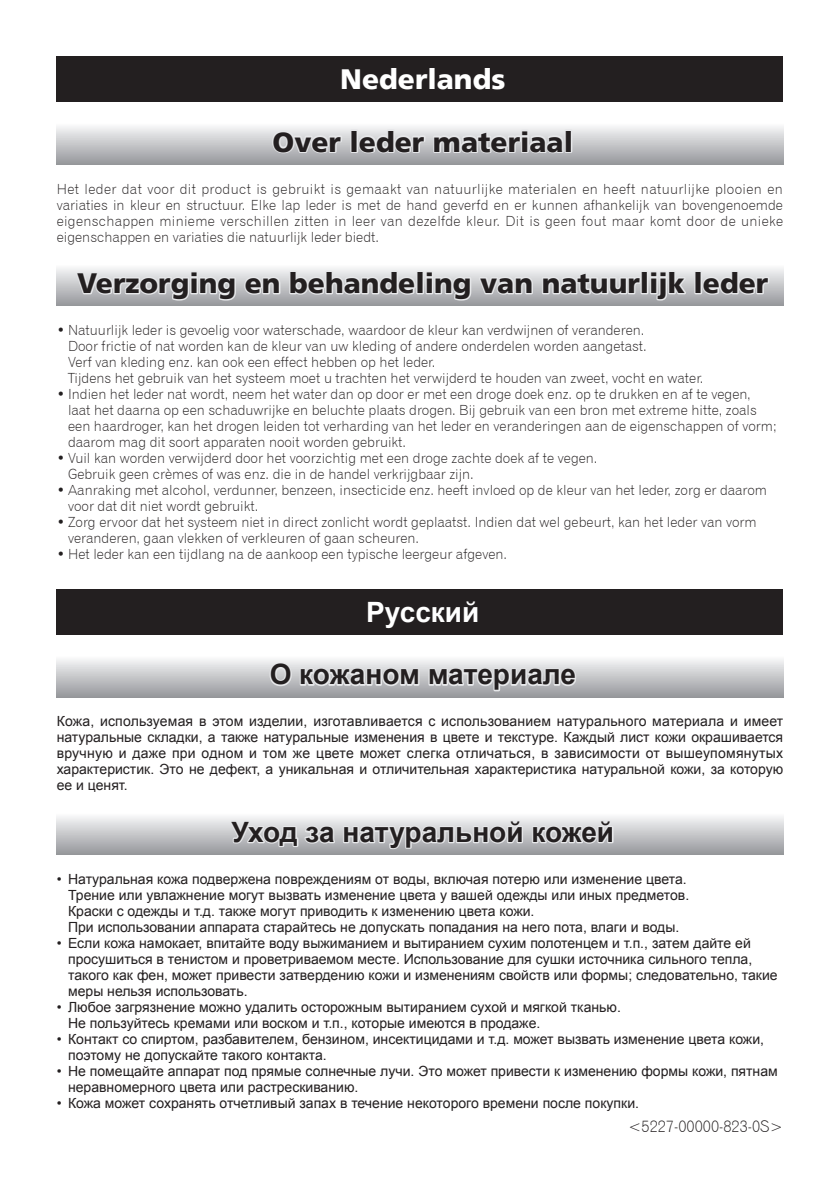
<style>
.page{position:relative;width:840px;height:1191px;background:#fff}
.page>*{position:absolute;margin:0;border:0;box-sizing:border-box;transform-origin:0 0}
.A_para{font:900 28px "Frutiger LT";color:#231f20}
.A_para_Ru{font:700 28px "Arial";color:#231f20}
.A_para-2{font:900 28px "Frutiger LT";color:#fff}
.A_para_Ru-2{font:700 28px "Arial";color:#fff}
.Body_text{font:16px "Gothic 720 BT Light B";color:#231f20}
.Body_text-2{font:14px/16px "Gothic 720 BT Light B";color:#231f20}
.Body_text_Ru{font:14px/16px "Arial";color:#231f20}
</style>
<div class="page">
<div style="left:57px;top:119px;width:725px;height:45px;background:linear-gradient(to bottom,#fff,#96989c)"></div>
<div style="left:57px;top:260px;width:725px;height:46px;background:linear-gradient(to bottom,#fff,#989a9e)"></div>
<div style="left:57px;top:651px;width:725px;height:46px;background:linear-gradient(to bottom,#fff,#989a9e)"></div>
<div style="left:57px;top:809px;width:725px;height:45px;background:linear-gradient(to bottom,#fff,#96989c)"></div>
<div style="left:57px;top:57px;width:725px;height:45px;background:#231f20"></div>
<div style="left:57px;top:589px;width:725px;height:45px;background:#231f20"></div>
<svg style="left:270px;top:128px;width:74px;height:37px;background:#c9cacd"></svg>
<div style="left:350px;top:129px;width:8px;height:24px;border:3px solid #e6e7e9"></div>
<svg style="left:356px;top:128px;width:209px;height:27px;background:#dbdcde"></svg>
<div style="left:564px;top:129px;width:8px;height:24px;border:3px solid #e6e7e9"></div>
<svg style="left:267px;top:658px;width:153px;height:34px;background:#d7d8da"></svg>
<svg style="left:427px;top:658px;width:151px;height:35px;background:#d6d7d9"></svg>
<svg style="left:74px;top:271px;width:117px;height:35px;background:#cacbce"></svg>
<div style="left:190px;top:271px;width:8px;height:6px;border:3px solid #e6e7e9"></div>
<div style="left:190px;top:277px;width:8px;height:17px;border:3px solid #e6e7e9"></div>
<svg style="left:197px;top:274px;width:85px;height:28px;background:#cecfd2"></svg>
<svg style="left:288px;top:269px;width:129px;height:28px;background:#dbdbde"></svg>
<div style="left:416px;top:270px;width:8px;height:24px;border:3px solid #e6e7e9"></div>
<div style="left:425px;top:271px;width:8px;height:6px;border:3px solid #e6e7e9"></div>
<div style="left:425px;top:277px;width:8px;height:17px;border:3px solid #e6e7e9"></div>
<svg style="left:432px;top:274px;width:102px;height:32px;background:#c7c8cb"></svg>
<svg style="left:540px;top:270px;width:102px;height:27px;background:#d9dadc"></svg>
<div style="left:640px;top:270px;width:8px;height:24px;border:3px solid #e6e7e9"></div>
<div style="left:649px;top:271px;width:8px;height:6px;border:3px solid #e6e7e9"></div>
<div style="left:649px;top:277px;width:8px;height:17px;border:3px solid #e6e7e9"></div>
<svg style="left:654px;top:269px;width:35px;height:33px"></svg>
<div style="left:694px;top:270px;width:7px;height:24px;border:3px solid #e6e7e9"></div>
<svg style="left:700px;top:269px;width:71px;height:28px;background:#dadbdd"></svg>
<svg style="left:227px;top:817px;width:297px;height:33px;background:#d4d5d8"></svg>
<svg style="left:530px;top:818px;width:84px;height:32px;background:#d5d6d8"></svg>
<p class="A_para-2" style="left:340px;top:62px;width:166px">Nederlands</p>
<p class="A_para" style="left:272px;top:125px;width:302px">Over leder materiaal</p>
<p class="Body_text-2" style="left:57px;top:180px;width:727px;text-align:justify">Het leder dat voor dit product is gebruikt is gemaakt van natuurlijke materialen en heeft natuurlijke plooien en variaties in kleur en structuur. Elke lap leder is met de hand geverfd en er kunnen afhankelijk van bovengenoemde eigenschappen minieme verschillen zitten in leer van dezelfde kleur. Dit is geen fout maar komt door de unieke eigenschappen en variaties die natuurlijk leder biedt.</p>
<p class="A_para" style="left:77px;top:266px;width:692px">Verzorging en behandeling van natuurlijk leder</p>
<p class="Body_text-2" style="left:68px;top:322px;width:636px;text-indent:-11px">• Natuurlijk leder is gevoelig voor waterschade, waardoor de kleur kan verdwijnen of veranderen.<br>Door frictie of nat worden kan de kleur van uw kleding of andere onderdelen worden aangetast.<br>Verf van kleding enz. kan ook een effect hebben op het leder.<br>Tijdens het gebruik van het systeem moet u trachten het verwijderd te houden van zweet, vocht en water.</p>
<p class="Body_text-2" style="left:68px;top:386px;width:709px;text-indent:-11px">• Indien het leder nat wordt, neem het water dan op door er met een droge doek enz. op te drukken en af te vegen, laat het daarna op een schaduwrijke en beluchte plaats drogen. Bij gebruik van een bron met extreme hitte, zoals een haardroger, kan het drogen leiden tot verharding van het leder en veranderingen aan de eigenschappen of vorm; daarom mag dit soort apparaten nooit worden gebruikt.</p>
<p class="Body_text-2" style="left:68px;top:450px;width:530px;text-indent:-11px">• Vuil kan worden verwijderd door het voorzichtig met een droge zachte doek af te vegen.<br>Gebruik geen crèmes of was enz. die in de handel verkrijgbaar zijn.</p>
<p class="Body_text-2" style="left:68px;top:482px;width:700px;text-indent:-11px">• Aanraking met alcohol, verdunner, benzeen, insecticide enz. heeft invloed op de kleur van het leder, zorg er daarom voor dat dit niet wordt gebruikt.</p>
<p class="Body_text-2" style="left:68px;top:514px;width:689px;text-indent:-11px">• Zorg ervoor dat het systeem niet in direct zonlicht wordt geplaatst. Indien dat wel gebeurt, kan het leder van vorm veranderen, gaan vlekken of verkleuren of gaan scheuren.</p>
<p class="Body_text-2" style="left:57px;top:546px;width:451px">• Het leder kan een tijdlang na de aankoop een typische leergeur afgeven.</p>
<p class="A_para_Ru-2" style="left:366px;top:593px;width:115px">Русский</p>
<p class="A_para_Ru" style="left:269px;top:656px;width:307px">О кожаном материале</p>
<p class="Body_text_Ru" style="left:57px;top:713px;width:727px;text-align:justify">Кожа, используемая в этом изделии, изготавливается с использованием натурального материала и имеет натуральные складки а, также натуральные изменения в цвете и текстуре. Каждый лист кожи окрашивается вручную и даже при одном и том же цвете может слегка отличаться в, зависимости от вышеупомянутых характеристик. Это не дефект а, уникальная и отличительная характеристика натуральной кожи, за которую ее и ценят.</p>
<p class="A_para_Ru" style="left:231px;top:813px;width:384px">Уход за натуральной кожей</p>
<p class="Body_text_Ru" style="left:57px;top:870px;width:6px">•</p>
<p class="Body_text_Ru" style="left:68px;top:870px;width:619px">Натуральная кожа подвержена повреждениям от воды, включая потерю или изменение цвета.</p>
<p class="Body_text_Ru" style="left:68px;top:886px;width:622px">Трение или увлажнение могут вызвать изменение цвета у вашей одежды или иных предметов.<br>Краски с одежды .д. ти также могут приводить к изменению цвета кожи.<br>При использовании аппарата старайтесь не допускать попадания на него пота, влаги и воды.</p>
<p class="Body_text_Ru" style="left:68px;top:934px;width:683px">Если кожа намокает, впитайте воду выжиманием и вытиранием сухим полотенцем п.ти ., затем дайте ей</p>
<p class="Body_text_Ru" style="left:57px;top:934px;width:6px">•</p>
<p class="Body_text_Ru" style="left:68px;top:950px;width:710px">просушиться в тенистом и проветриваемом месте. Использование для сушки источника сильного тепла, такого как фен, может привести затвердению кожи и изменениям свойств или формы; следовательно, такие меры нельзя использовать.</p>
<p class="Body_text_Ru" style="left:68px;top:998px;width:554px">Любое загрязнение можно удалить осторожным вытиранием сухой и мягкой тканью.</p>
<p class="Body_text_Ru" style="left:57px;top:998px;width:6px">•</p>
<p class="Body_text_Ru" style="left:57px;top:1030px;width:6px">•</p>
<p class="Body_text_Ru" style="left:57px;top:1062px;width:6px">•</p>
<p class="Body_text_Ru" style="left:57px;top:1094px;width:6px">•</p>
<p class="Body_text_Ru" style="left:68px;top:1014px;width:473px">Не пользуйтесь кремами или воском п.ти ., которые имеются в продаже.</p>
<p class="Body_text_Ru" style="left:68px;top:1030px;width:697px">Контакт со спиртом, разбавителем, бензином, инсектицидами .д. ти может вызвать изменение цвета кожи,</p>
<p class="Body_text_Ru" style="left:68px;top:1046px;width:260px">поэтому не допускайте такого контакта.</p>
<p class="Body_text_Ru" style="left:68px;top:1062px;width:710px">Не помещайте аппарат под прямые солнечные лучи. Это может привести к изменению формы кожи, пятнам</p>
<p class="Body_text_Ru" style="left:68px;top:1078px;width:291px">неравномерного цвета или растрескиванию.</p>
<p class="Body_text_Ru" style="left:68px;top:1094px;width:572px">Кожа может сохранять отчетливый запах в течение некоторого времени после покупки.</p>
<p class="Body_text" style="left:628px;top:1116px;width:156px">&lt;5227-00000-823-0S&lt;</p>
</div>
